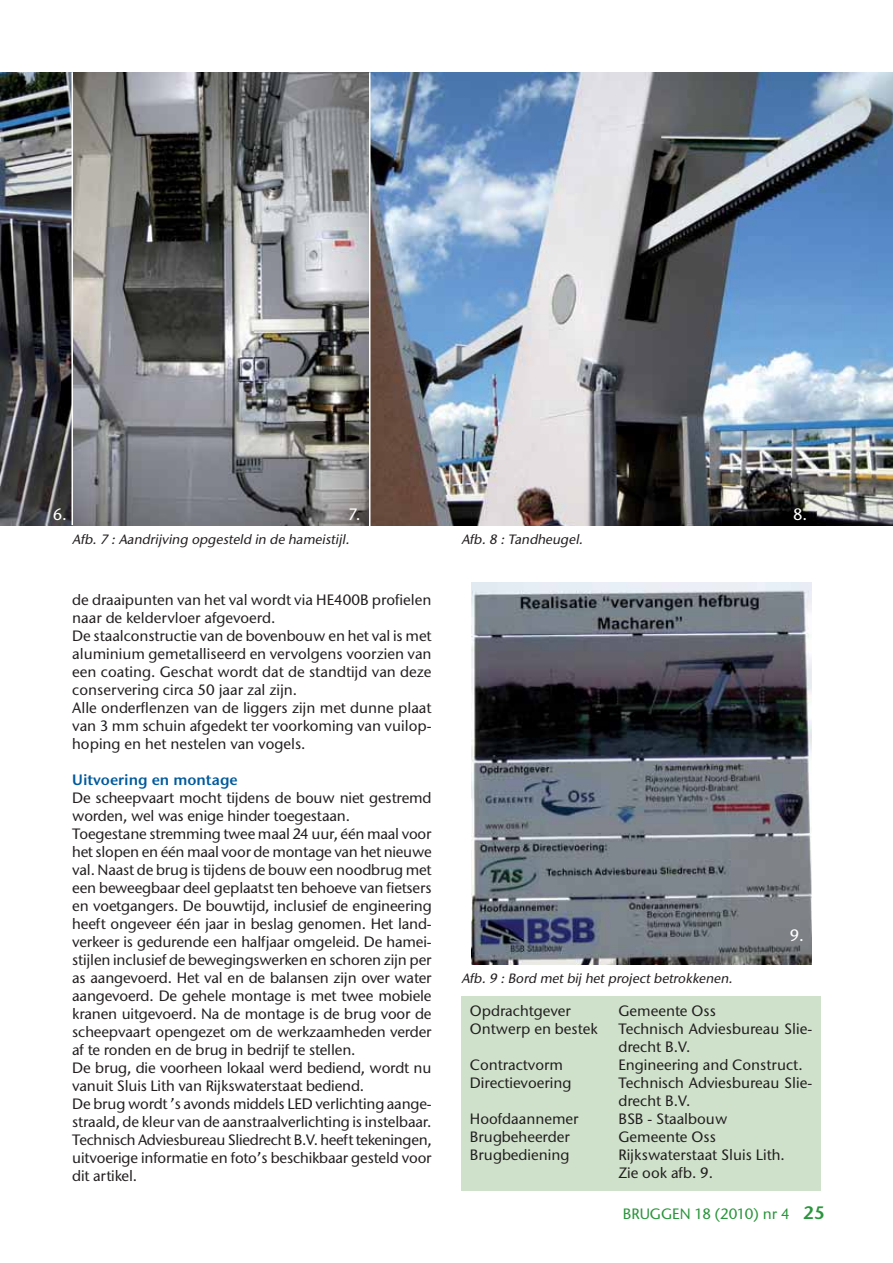
<style>
.page{position:relative;width:893px;height:1263px;background:#fff}
.page>*{position:absolute;margin:0;border:0;box-sizing:border-box;transform-origin:0 0}
.t1{font:16.5px "Stone Sans ITCTT Medium";color:#fff}
.t2{font:15px/18px "Stone Sans ITCTT Medium";letter-spacing:-.01em;color:#231f20}
.t3{font:15px "Stone Sans ITCTT Medium";color:#2a953c}
.t4{font:15px "Stone Sans Sem ITCTT Semi";color:#005a9c}
.t5{font:italic 13.5px "Stone Sans ITCTT Medium";color:#231f20}
.s1{font-family:"Stone Sans Sem ITCTT Semi";font-size:18px}
</style>
<div class="page">
<img style="left:370px;top:73px;width:523px;height:452px">
<div style="left:461px;top:996px;width:360px;height:195px;background:#cfe1cb"></div>
<img style="left:1px;top:72px;width:368px;height:453px">
<img style="left:471px;top:582px;width:340px;height:382px">
<hr style="left:71px;top:72px;width:2px;height:453px;background:#fff">
<p class="t1" style="left:53px;top:508px;width:16px">6.</p>
<p class="t1" style="left:348px;top:508px;width:14px">7.</p>
<p class="t1" style="left:793px;top:508px;width:16px">8.</p>
<p class="t5" style="left:72px;top:534px;width:281px">Afb. 7 : Aandrijving opgesteld in de hameistijl.</p>
<p class="t5" style="left:461px;top:534px;width:125px">Afb. 8 : Tandheugel.</p>
<p class="t2" style="left:72px;top:592px;width:361px">de draaipunten van het val wordt via HE400B profielen naar de keldervloer afgevoerd.<br>De staalconstructie van de bovenbouw en het val is met aluminium gemetalliseerd en vervolgens voorzien van een coating. Geschat wordt dat de standtijd van deze conservering circa 50 jaar zal zijn.<br>Alle onderflenzen van de liggers zijn met dunne plaat van 3 mm schuin afgedekt ter voorkoming van vuilop&shy;hoping en het nestelen van vogels.</p>
<p class="t4" style="left:72px;top:771px;width:167px">Uitvoering en montage</p>
<p class="t2" style="left:72px;top:790px;width:361px">De scheepvaart mocht tijdens de bouw niet gestremd worden, wel was enige hinder toegestaan.<br>Toegestane stremming twee maal 24 uur, één maal voor het slopen en één maal voor de montage van het nieuwe val. Naast de brug is tijdens de bouw een noodbrug met een beweegbaar deel geplaatst ten behoeve van fietsers en voetgangers. De bouwtijd, inclusief de engineering heeft ongeveer één jaar in beslag genomen. Het land&shy;verkeer is gedurende een halfjaar omgeleid. De hamei&shy;stijlen inclusief de bewegingswerken en schoren zijn per as aangevoerd. Het val en de balansen zijn over water aangevoerd. De gehele montage is met twee mobiele kranen uitgevoerd. Na de montage is de brug voor de scheepvaart opengezet om de werkzaamheden verder af te ronden en de brug in bedrijf te stellen.<br>De brug, die voorheen lokaal werd bediend, wordt nu vanuit Sluis Lith van Rijkswaterstaat bediend.<br>De brug wordt ’s avonds middels LED verlichting aange&shy;straald, de kleur van de aanstraalverlichting is instelbaar.<br>Technisch Adviesbureau Sliedrecht B.V. heeft tekeningen, uitvoerige informatie en foto’s beschikbaar gesteld voor dit artikel.</p>
<p class="t5" style="left:461px;top:973px;width:275px">Afb. 9 : Bord met bij het project betrokkenen.</p>
<p class="t1" style="left:790px;top:929px;width:16px">9.</p>
<p class="t2" style="left:470px;top:1003px;width:102px">Opdrachtgever</p>
<p class="t2" style="left:618px;top:1003px;width:99px">Gemeente Oss</p>
<p class="t2" style="left:470px;top:1021px;width:129px">Ontwerp en bestek</p>
<p class="t2" style="left:618px;top:1021px;width:195px">Technisch Adviesbureau Slie&shy;drecht B.V.</p>
<p class="t2" style="left:470px;top:1057px;width:95px">Contractvorm</p>
<p class="t2" style="left:618px;top:1057px;width:186px">Engineering and Construct.</p>
<p class="t2" style="left:470px;top:1075px;width:103px">Directievoering</p>
<p class="t2" style="left:618px;top:1075px;width:195px">Technisch Adviesbureau Slie&shy;drecht B.V.</p>
<p class="t2" style="left:470px;top:1111px;width:110px">Hoofdaannemer</p>
<p class="t2" style="left:618px;top:1111px;width:111px">BSB - Staalbouw</p>
<p class="t2" style="left:470px;top:1129px;width:101px">Brugbeheerder</p>
<p class="t2" style="left:618px;top:1129px;width:99px">Gemeente Oss</p>
<p class="t2" style="left:470px;top:1147px;width:101px">Brugbediening</p>
<p class="t2" style="left:618px;top:1147px;width:168px">Rijkswaterstaat Sluis Lith.<br>Zie ook afb. 9.</p>
<p class="t3" style="left:623px;top:1207px;width:204px">BRUGGEN 18 (2010) nr 4 <span class="s1">25</span></p>
</div>
